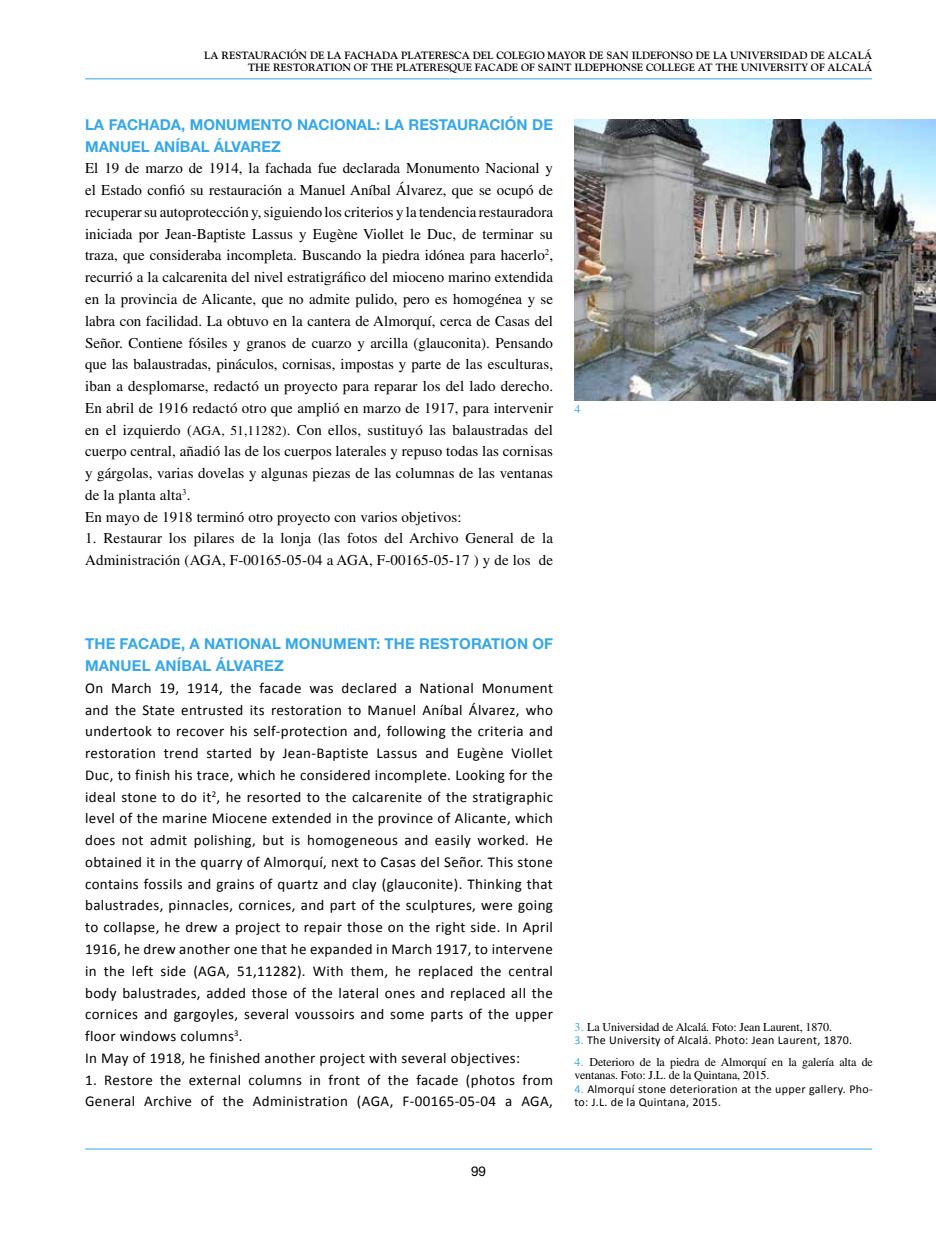
<style>
.page{position:relative;width:936px;height:1234px;background:#fff}
.page>*{position:absolute;margin:0;border:0;box-sizing:border-box;transform-origin:0 0}
.t1{font:15px/21.8px "Times LT Std";color:#000}
.t2{font:15px/21.8px "Calibri";letter-spacing:.025em;color:#000}
.t3{font:700 15px/21.8px "Helvetica Neue LT Std";color:#36a7e9}
.t4{font:13.5px "Helvetica Neue LT Std";color:#000}
.t5{font:12px/13.5px "Times LT Std";letter-spacing:-.01em;color:#000}
.t6{font:12px/13.5px "Calibri";letter-spacing:.025em;color:#000}
.t7{font:12px "Times LT Std";color:#36a7e9}
.t8{font:700 10.5px/12.6px "Goudy Std";letter-spacing:-.01em;color:#000;text-align:right}
.s1{font-size:13.5px}
.s2{color:#36a7e9}
</style>
<div class="page">
<hr style="left:85px;top:1148px;width:787px;height:1px;background:#36a7e9">
<hr style="left:85px;top:79px;width:787px;height:1px;background:#36a7e9">
<img style="left:574px;top:119px;width:361px;height:281px">
<p class="t8" style="left:204px;top:49px;width:669px">LA RESTAURACIÓN DE LA FACHADA PLATERESCA DEL COLEGIO MAYOR DE SAN ILDEFONSO DE LA UNIVERSIDAD DE ALCALÁ<br>THE RESTORATION OF THE PLATERESQUE FACADE OF SAINT ILDEPHONSE COLLEGE AT THE UNIVERSITY OF ALCALÁ</p>
<p class="t3" style="left:85px;top:113px;width:469px">LA FACHADA, MONUMENTO NACIONAL: LA RESTAURACIÓN DE<br>MANUEL ANÍBAL ÁLVAREZ</p>
<p class="t1" style="left:85px;top:157px;width:469px">El 19 de marzo de 1914, la fachada fue declarada Monumento Nacional y el Estado confió su restauración a Manuel Aníbal Álvarez, que se ocupó de recuperar su autoprotección y, siguiendo los criterios y la tendencia restauradora iniciada por Jean-Baptiste Lassus y Eugène Viollet le Duc, de terminar su traza, que consideraba incompleta. Buscando la piedra idónea para hacerlo<sup>2</sup>, recurrió a la calcarenita del nivel estratigráfico del mioceno marino extendida en la provincia de Alicante, que no admite pulido, pero es homogénea y se labra con facilidad. La obtuvo en la cantera de Almorquí, cerca de Casas del Señor. Contiene fósiles y granos de cuarzo y arcilla (glauconita). Pensando que las balaustradas, pináculos, cornisas, impostas y parte de las esculturas, iban a desplomarse, redactó un proyecto para reparar los del lado derecho.<br>En abril de 1916 redactó otro que amplió en marzo de 1917, para intervenir en el izquierdo (<span class="s1">AGA, 51,11282)</span>. Con ellos, sustituyó las balaustradas del cuerpo central, añadió las de los cuerpos laterales y repuso todas las cornisas y gárgolas, varias dovelas y algunas piezas de las columnas de las ventanas de la planta alta<sup>3</sup>.<br>En mayo de 1918 terminó otro proyecto con varios objetivos:</p>
<p class="t1" style="left:85px;top:527px;width:469px">1. Restaurar los pilares de la lonja (las fotos del Archivo General de la<br>Administración (AGA, F-00165-05-04 a AGA, F-00165-05-17 ) y de los de</p>
<p class="t7" style="left:574px;top:402px;width:7px">4</p>
<p class="t3" style="left:85px;top:632px;width:469px">THE FACADE, A NATIONAL MONUMENT: THE RESTORATION OF<br>MANUEL ANÍBAL ÁLVAREZ</p>
<p class="t2" style="left:85px;top:676px;width:469px">On March 19, 1914, the facade was declared a National Monument and the State entrusted its restoration to Manuel Aníbal Álvarez, who undertook to recover his self-protection and, following the criteria and restoration trend started by Jean-Baptiste Lassus and Eugène Viollet Duc, to finish his trace, which he considered incomplete. Looking for the ideal stone to do it<sup>2</sup>, he resorted to the calcarenite of the stratigraphic level of the marine Miocene extended in the province of Alicante, which does not admit polishing, but is homogeneous and easily worked. He obtained it in the quarry of Almorquí, next to Casas del Señor. This stone contains fossils and grains of quartz and clay (glauconite). Thinking that balustrades, pinnacles, cornices, and part of the sculptures, were going to collapse, he drew a project to repair those on the right side. In April 1916, he drew another one that he expanded in March 1917, to intervene in the left side (AGA, 51,11282). With them, he replaced the central body balustrades, added those of the lateral ones and replaced all the cornices and gargoyles, several voussoirs and some parts of the upper floor windows columns<sup>3</sup>.<br>In May of 1918, he finished another project with several objectives:</p>
<p class="t2" style="left:85px;top:1067px;width:469px">1. Restore the external columns in front of the facade (photos from<br>General Archive of the Administration (AGA, F-00165-05-04 a AGA,</p>
<p class="t5" style="left:574px;top:1019px;width:259px"><span class="s2">3.</span> La Universidad de Alcalá. Foto: Jean Laurent, 1870.</p>
<p class="t6" style="left:574px;top:1032px;width:279px"><span class="s2">3.</span> The University of Alcalá. Photo: Jean Laurent, 1870.</p>
<p class="t5" style="left:574px;top:1054px;width:300px"><span class="s2">4.</span> Deterioro de la piedra de Almorquí en la galería alta de ventanas. Foto: J.L. de la Quintana, 2015.</p>
<p class="t6" style="left:574px;top:1081px;width:300px"><span class="s2">4.</span> Almorquí stone deterioration at the upper gallery. Pho&shy;to: J.L. de la Quintana, 2015.</p>
<p class="t4" style="left:471px;top:1162px;width:17px">99</p>
</div>
